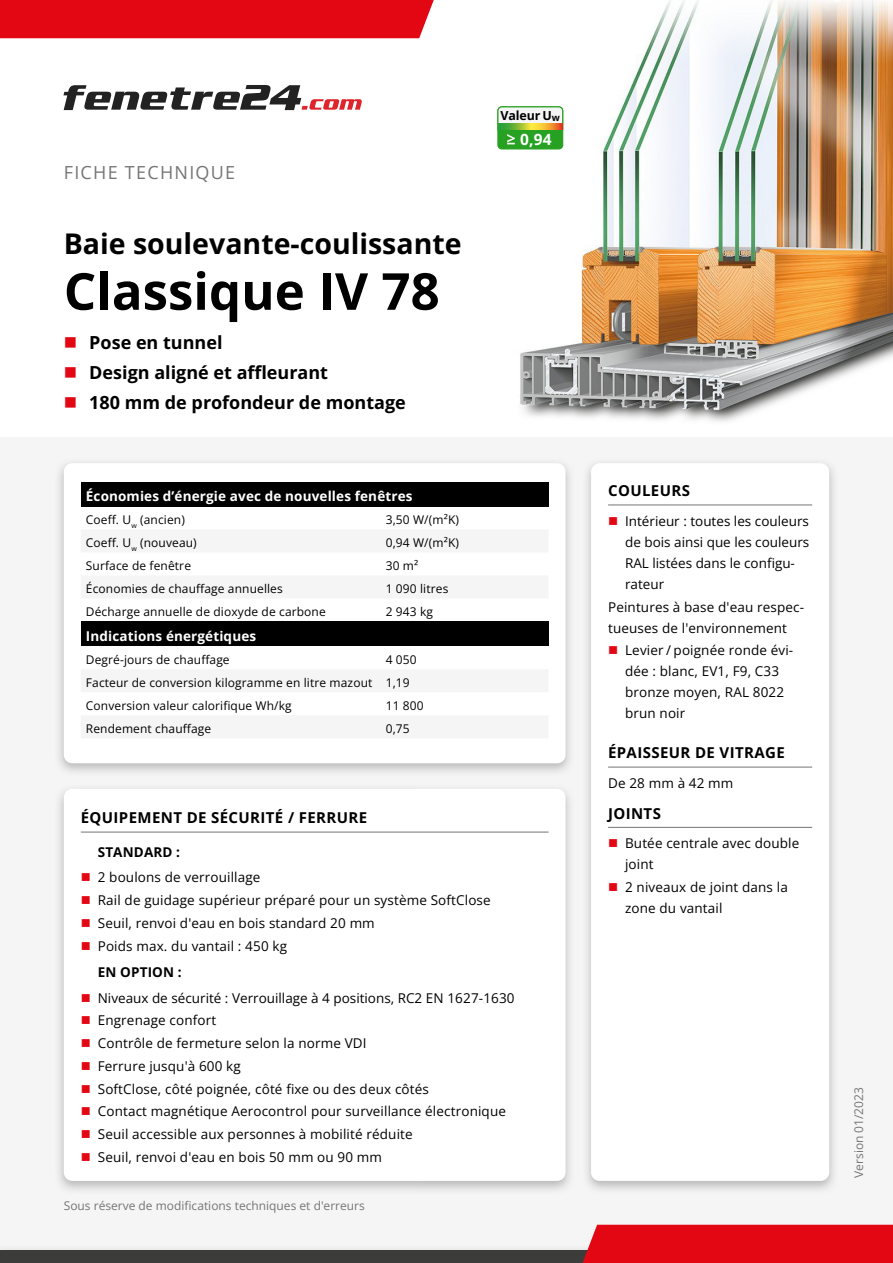
<style>
.page{position:relative;width:893px;height:1263px;background:#fff}
.page>*{position:absolute;margin:0;border:0;box-sizing:border-box;transform-origin:0 0}
.t1{font:700 51px "Open Sans";color:#000}
.t2{font:700 28.5px "Open Sans";color:#000}
.t3{font:700 18px "Open Sans";color:#000}
.t4{font:18px "Open Sans";letter-spacing:.07em;color:#757575}
.t5{font:700 15.45px "Open Sans";color:#fff}
.t6{font:700 15px "Open Sans";letter-spacing:.025em;color:#000}
.t7{font:13.5px/21px "Open Sans";letter-spacing:.01em;color:#000}
.t8{font:700 13.5px "Open Sans";letter-spacing:.01em;color:#fff}
.t9{font:700 13.5px "Open Sans";letter-spacing:.01em;color:#000}
.t10{font:700 12.45px "Open Sans";letter-spacing:-.01em;color:#000}
.t11{font:12px/23.1px "Open Sans";letter-spacing:.01em;color:#000}
.t12{font:12px "Open Sans";color:#757575}
.s1{font-size:9.45px}
.s2{color:#e30613}
.s3{font-weight:700}
</style>
<div class="page">
<img style="left:511px;top:0;width:382px;height:422px">
<div style="left:0;top:438px;width:893px;height:825px;background:#f5f5f5"></div>
<div style="left:0;top:1250px;width:893px;height:13px;background:#3c3c3b"></div>
<div style="left:583px;top:1225px;width:310px;height:38px;background:#e30613"></div>
<div style="left:64px;top:789px;width:502px;height:392px;background:#fff;border-radius:9px"></div>
<hr style="left:81px;top:832px;width:468px;height:1px;background:#757575">
<div style="left:64px;top:463px;width:502px;height:300px;background:#fff;border-radius:9px"></div>
<div style="left:81px;top:482px;width:468px;height:24px;background:#000"></div>
<div style="left:81px;top:621px;width:468px;height:25px;background:#000"></div>
<div style="left:591px;top:463px;width:238px;height:718px;background:#fff;border-radius:9px"></div>
<hr style="left:608px;top:505px;width:204px;height:1px;background:#757575">
<hr style="left:608px;top:767px;width:204px;height:1px;background:#757575">
<hr style="left:608px;top:827px;width:204px;height:1px;background:#757575">
<div style="left:498px;top:107px;width:65px;height:42px;background:#26a121;border-radius:4px"></div>
<div style="left:497px;top:106px;width:66px;height:43px;border:1px solid #26a121;border-radius:4px"></div>
<svg style="left:497px;top:106px;width:67px;height:38px"></svg>
<svg style="left:498px;top:124px;width:64px;height:5px"></svg>
<svg style="left:63px;top:85px;width:299px;height:25px"></svg>
<div style="left:0;top:0;width:434px;height:38px;background:#e30613"></div>
<p class="t10" style="left:501px;top:107px;width:61px">Valeur U<span class="s1">w</span></p>
<h3 class="t4" style="left:64px;top:160px;width:173px">FICHE TECHNIQUE</h3>
<h2 class="t2" style="left:64px;top:224px;width:399px">Baie soulevante-coulissante</h2>
<h1 class="t1" style="left:64px;top:256px;width:377px">Classique IV 78</h1>
<h3 class="t3" style="left:64px;top:330px;width:160px"><span class="s2">■</span> Pose en tunnel</h3>
<h3 class="t3" style="left:64px;top:360px;width:266px"><span class="s2">■</span> Design aligné et affleurant</h3>
<h3 class="t3" style="left:64px;top:390px;width:344px"><span class="s2">■</span> 180 mm de profondeur de montage</h3>
<p class="t8" style="left:86px;top:487px;width:328px">Économies d’énergie avec de nouvelles fenêtres</p>
<p class="t11" style="left:86px;top:508px;width:100px">Coeff. U<sub>w</sub> (ancien)</p>
<p class="t11" style="left:386px;top:508px;width:75px">3,50 W/(m²K)</p>
<p class="t11" style="left:86px;top:531px;width:112px">Coeff. U<sub>w</sub> (nouveau)</p>
<p class="t11" style="left:386px;top:531px;width:75px">0,94 W/(m²K)</p>
<p class="t11" style="left:86px;top:554px;width:107px">Surface de fenêtre</p>
<p class="t11" style="left:386px;top:554px;width:34px">30 m²</p>
<p class="t11" style="left:86px;top:577px;width:198px">Économies de chauffage annuelles</p>
<p class="t11" style="left:386px;top:577px;width:64px">1 090 litres</p>
<p class="t11" style="left:86px;top:600px;width:241px">Décharge annuelle de dioxyde de carbone</p>
<p class="t11" style="left:386px;top:600px;width:49px">2 943 kg</p>
<p class="t8" style="left:86px;top:627px;width:172px">Indications énergétiques</p>
<p class="t11" style="left:86px;top:648px;width:145px">Degré-jours de chauffage</p>
<p class="t11" style="left:86px;top:648px;width:332px;text-indent:300px">4 050<br>Facteur de conversion kilogramme en litre mazout 1,19<br>Conversion valeur calorifique Wh/kg</p>
<p class="t11" style="left:386px;top:694px;width:40px">11 800</p>
<p class="t11" style="left:86px;top:717px;width:127px">Rendement chauffage</p>
<p class="t11" style="left:386px;top:717px;width:26px">0,75</p>
<p class="t5" style="left:520px;top:129px;width:33px">0,94</p>
<p class="t6" style="left:81px;top:808px;width:288px">ÉQUIPEMENT DE SÉCURITÉ / FERRURE</p>
<p class="t9" style="left:98px;top:843px;width:84px">STANDARD :</p>
<p class="t7" style="left:81px;top:867px;width:181px"><span class="s2">■</span> 2 boulons de verrouillage</p>
<p class="t7" style="left:81px;top:889px;width:411px"><span class="s2">■</span> Rail de guidage supérieur préparé pour un système SoftClose</p>
<p class="t7" style="left:81px;top:912px;width:296px"><span class="s2">■</span> Seuil, renvoi d'eau en bois standard 20 mm</p>
<p class="t7" style="left:98px;top:932px;width:191px;line-height:27px;text-indent:-17px"><span class="s2">■</span> Poids max. du vantail : 450 kg<br><span class="s3">EN OPTION :</span></p>
<p class="t7" style="left:81px;top:987px;width:435px"><span class="s2">■</span> Niveaux de sécurité : Verrouillage à 4 positions, RC2 EN 1627-1630</p>
<p class="t7" style="left:81px;top:1010px;width:137px"><span class="s2">■</span> Engrenage confort</p>
<p class="t7" style="left:81px;top:1032px;width:287px"><span class="s2">■</span> Contrôle de fermeture selon la norme VDI</p>
<p class="t7" style="left:81px;top:1055px;width:162px"><span class="s2">■</span> Ferrure jusqu'à 600 kg</p>
<p class="t7" style="left:81px;top:1078px;width:350px"><span class="s2">■</span> SoftClose, côté poignée, côté fixe ou des deux côtés</p>
<p class="t7" style="left:81px;top:1100px;width:427px"><span class="s2">■</span> Contact magnétique Aerocontrol pour surveillance électronique</p>
<p class="t7" style="left:81px;top:1123px;width:333px"><span class="s2">■</span> Seuil accessible aux personnes à mobilité réduite</p>
<p class="t7" style="left:81px;top:1146px;width:303px"><span class="s2">■</span> Seuil, renvoi d'eau en bois 50 mm ou 90 mm</p>
<p class="t12" style="left:64px;top:1197px;width:303px">Sous réserve de modifications techniques et d'erreurs</p>
<p class="t6" style="left:608px;top:480px;width:83px">COULEURS</p>
<p class="t7" style="left:625px;top:510px;width:186px;text-indent:-17px"><span class="s2">■</span> Intérieur : toutes les couleurs de bois ainsi que les couleurs<br>RAL listées dans le configu&shy;rateur</p>
<p class="t7" style="left:608px;top:596px;width:198px">Peintures à base d'eau respec&shy;tueuses de l'environnement</p>
<p class="t7" style="left:625px;top:639px;width:170px;text-indent:-17px"><span class="s2">■</span> Levier / poignée ronde évi&shy;dée : blanc, EV1, F9, C33 bronze moyen, RAL 8022 brun noir</p>
<p class="t6" style="left:608px;top:743px;width:178px">ÉPAISSEUR DE VITRAGE</p>
<p class="t7" style="left:608px;top:772px;width:127px">De 28 mm à 42 mm</p>
<p class="t6" style="left:608px;top:803px;width:54px">JOINTS</p>
<p class="t7" style="left:625px;top:832px;width:176px;text-indent:-17px"><span class="s2">■</span> Butée centrale avec double joint</p>
<p class="t7" style="left:625px;top:876px;width:164px;text-indent:-17px"><span class="s2">■</span> 2 niveaux de joint dans la zone du vantail</p>
<p class="t12" style="left:851px;top:1178px;width:92px;rotate:-90deg">Version 01/2023</p>
</div>
